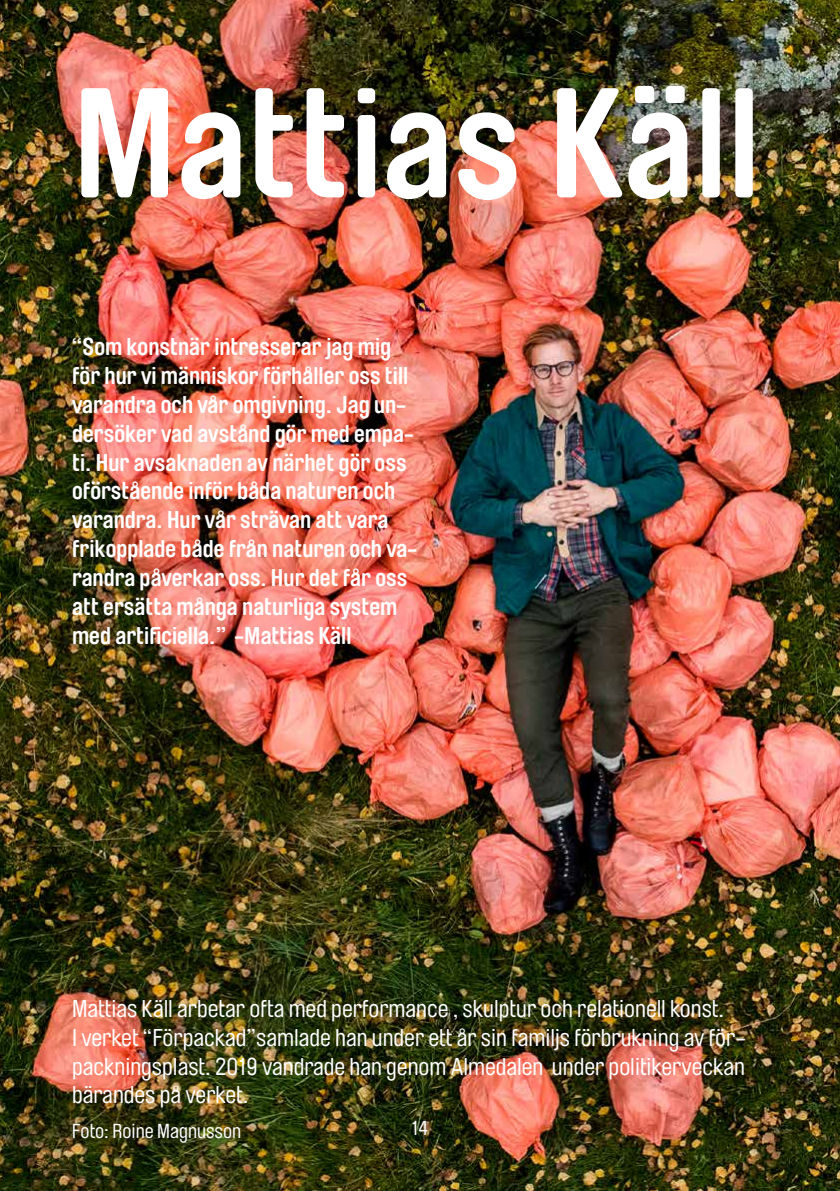
<style>
.page{position:relative;width:840px;height:1191px;background:#fff}
.page>*{position:absolute;margin:0;border:0;box-sizing:border-box;transform-origin:0 0}
.t1{font:700 154px "Brauer Neue Std";color:#fff}
.t2{font:700 24px/28.8px "Brauer Neue Std";color:#fff}
.t3{font:24px/28.8px "Brauer Neue Std";color:#fff}
.t4{font:20px "Brauer Neue Std";color:#fff}
</style>
<div class="page">
<img style="left:0;top:0;width:839px;height:1191px">
<h1 class="t1" style="left:72px;top:56px;width:689px">Mattias Käll</h1>
<p class="t2" style="left:72px;top:333px;width:346px">“Som konstnär intresserar jag mig för hur vi människor förhåller oss till varandra och vår omgivning. Jag un&shy;dersöker vad avstånd gör med empa&shy;ti. Hur avsaknaden av närhet gör oss oförstående inför båda naturen och varandra. Hur vår strävan att vara frikopplade både från naturen och va&shy;randra påverkar oss. Hur det får oss att ersätta många naturliga system med artificiella.” -Mattias Käll</p>
<p class="t3" style="left:72px;top:994px;width:675px">Mattias Käll arbetar ofta med performance , skulptur och relationell konst.<br>I verket “Förpackad”samlade han under ett år sin familjs förbrukning av för&shy;packningsplast. 2019 vandrade han genom Almedalen under politikerveckan bärandes på verket.</p>
<p class="t4" style="left:411px;top:1117px;width:18px">14</p>
<p class="t4" style="left:72px;top:1120px;width:171px">Foto: Roine Magnusson</p>
</div>
